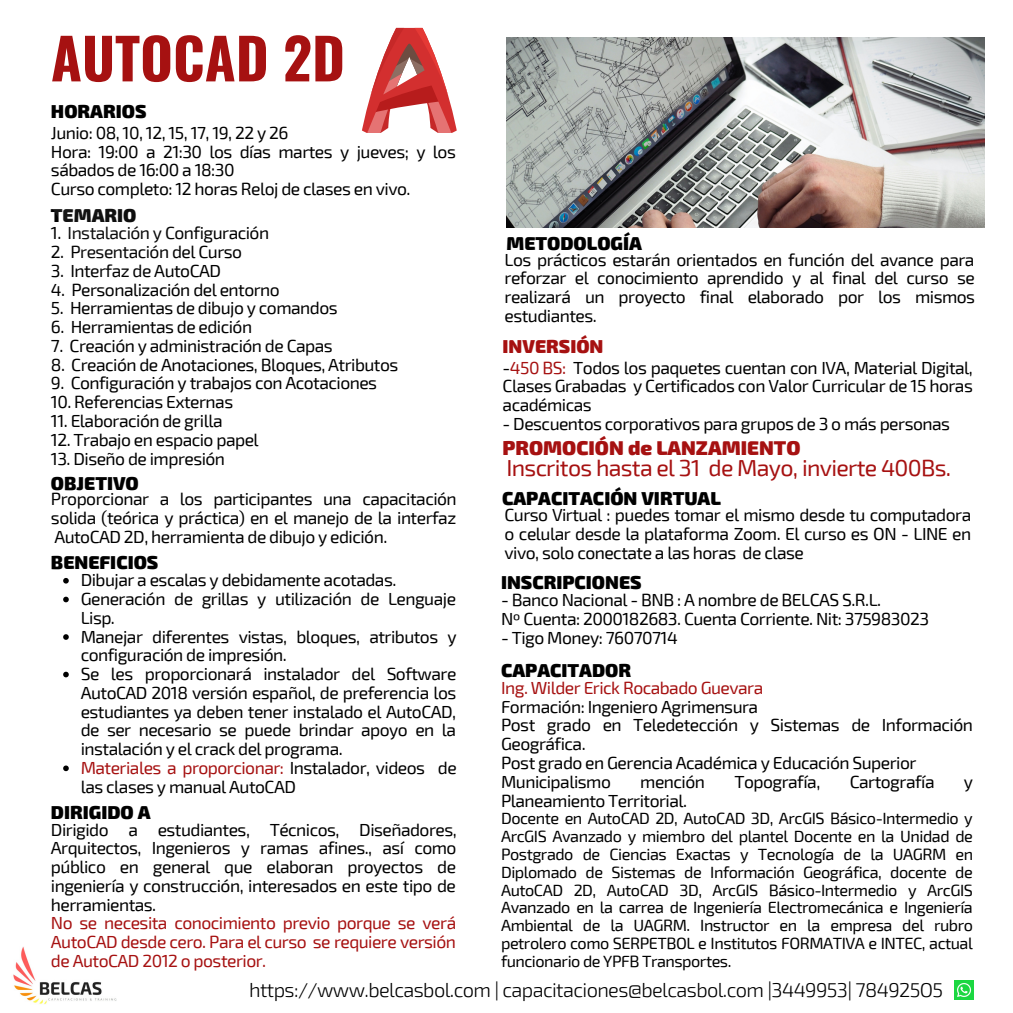
<style>
.page{position:relative;width:1013px;height:1013px;background:#fff}
.page>*{position:absolute;margin:0;border:0;box-sizing:border-box;transform-origin:0 0}
.t1{font:700 56.25px "Oswald";color:#a61111}
.t2{font:23.12px "Exo 2";letter-spacing:-.03em;color:#a61111}
.t3{font:300 20px "Exo 2";letter-spacing:-.03em;color:#000}
.t4{font:900 20px "Exo 2";color:#a61111}
.t5{font:900 18.75px "Exo 2";color:#000}
.t6{font:900 18.75px "Exo 2";color:#a61111}
.t7{font:17.5px/18.8px "Exo 2";letter-spacing:-.03em;color:#000;text-align:justify}
.t8{font:17.5px/18.8px "Exo 2";letter-spacing:-.03em;color:#a61111;text-align:justify}
.t9{font:16.25px/17.8px "Exo 2";letter-spacing:-.03em;color:#000;text-align:justify}
.s1{color:#a61111}
</style>
<div class="page">
<img style="left:13px;top:946px;width:104px;height:58px">
<img style="left:954px;top:980px;width:19px;height:19px">
<svg style="left:362px;top:28px;width:94px;height:105px"></svg>
<img style="left:506px;top:38px;width:478px;height:189px">
<svg style="left:63px;top:578px;width:6px;height:5px"></svg>
<svg style="left:63px;top:596px;width:6px;height:6px"></svg>
<svg style="left:63px;top:634px;width:6px;height:6px"></svg>
<svg style="left:63px;top:671px;width:6px;height:6px"></svg>
<svg style="left:63px;top:765px;width:6px;height:6px"></svg>
<p class="t1" style="left:51px;top:14px;width:295px">AUTOCAD 2D</p>
<p class="t5" style="left:51px;top:99px;width:97px">HORARIOS</p>
<p class="t7" style="left:51px;top:123px;width:239px">Junio: 08, 10, 12, 15, 17, 19, 22 y 26</p>
<p class="t7" style="left:51px;top:141px;width:406px">Hora: 19:00 a 21:30 los días martes y jueves; y los sábados de 16:00 a 18:30</p>
<p class="t7" style="left:51px;top:179px;width:361px">Curso completo: 12 horas Reloj de clases en vivo.</p>
<p class="t5" style="left:51px;top:203px;width:87px">TEMARIO</p>
<p class="t7" style="left:51px;top:223px;width:220px">1. Instalación y Configuración</p>
<p class="t7" style="left:51px;top:242px;width:193px">2. Presentación del Curso</p>
<p class="t7" style="left:51px;top:260px;width:172px">3. Interfaz de AutoCAD</p>
<p class="t7" style="left:51px;top:279px;width:230px">4. Personalización del entorno</p>
<p class="t7" style="left:51px;top:298px;width:288px">5. Herramientas de dibujo y comandos</p>
<p class="t7" style="left:51px;top:317px;width:203px">6. Herramientas de edición</p>
<p class="t7" style="left:51px;top:335px;width:283px">7. Creación y administración de Capas</p>
<p class="t7" style="left:51px;top:354px;width:349px">8. Creación de Anotaciones, Bloques, Atributos</p>
<p class="t7" style="left:51px;top:373px;width:328px">9. Configuración y trabajos con Acotaciones</p>
<p class="t7" style="left:51px;top:392px;width:184px">10. Referencias Externas</p>
<p class="t7" style="left:51px;top:410px;width:173px">11. Elaboración de grilla</p>
<p class="t7" style="left:51px;top:429px;width:209px">12. Trabajo en espacio papel</p>
<p class="t7" style="left:51px;top:448px;width:176px">13. Diseño de impresión</p>
<p class="t5" style="left:51px;top:471px;width:89px">OBJETIVO</p>
<p class="t7" style="left:51px;top:489px;width:407px">Proporcionar a los participantes una capacitación solida (teórica y práctica) en el manejo de la interfaz AutoCAD 2D, herramienta de dibujo y edición.</p>
<p class="t5" style="left:51px;top:549px;width:109px">BENEFICIOS</p>
<p class="t7" style="left:81px;top:570px;width:317px">Dibujar a escalas y debidamente acotadas.</p>
<p class="t7" style="left:81px;top:588px;width:377px">Generación de grillas y utilización de Lenguaje<br>Lisp.</p>
<p class="t7" style="left:81px;top:626px;width:377px">Manejar diferentes vistas, bloques, atributos y configuración de impresión.</p>
<p class="t7" style="left:81px;top:663px;width:377px">Se les proporcionará instalador del Software AutoCAD 2018 versión español, de preferencia los estudiantes ya deben tener instalado el AutoCAD, de ser necesario se puede brindar apoyo en la instalación y el crack del programa.</p>
<p class="t7" style="left:81px;top:757px;width:377px"><span class="s1">Materiales a proporcionar:</span> Instalador, videos de las clases y manual AutoCAD</p>
<p class="t5" style="left:51px;top:799px;width:101px">DIRIGIDO A</p>
<p class="t7" style="left:51px;top:819px;width:407px">Dirigido a estudiantes, Técnicos, Diseñadores, Arquitectos, Ingenieros y ramas afines., así como público en general que elaboran proyectos de ingeniería y construcción, interesados en este tipo de herramientas.</p>
<p class="t8" style="left:51px;top:913px;width:407px">No se necesita conocimiento previo porque se verá AutoCAD desde cero. Para el curso se requiere versión de AutoCAD 2012 o posterior.</p>
<p class="t5" style="left:506px;top:231px;width:137px">METODOLOGÍA</p>
<p class="t7" style="left:504px;top:249px;width:472px">Los prácticos estarán orientados en función del avance para reforzar el conocimiento aprendido y al final del curso se realizará un proyecto final elaborado por los mismos estudiantes.</p>
<p class="t6" style="left:502px;top:334px;width:102px">INVERSIÓN</p>
<p class="t7" style="left:502px;top:357px;width:472px">-<span class="s1">450 BS:</span> Todos los paquetes cuentan con IVA, Material Digital, Clases Grabadas y Certificados con Valor Curricular de 15 horas académicas</p>
<p class="t7" style="left:502px;top:413px;width:449px">- Descuentos corporativos para grupos de 3 o más personas</p>
<p class="t4" style="left:502px;top:435px;width:299px">PROMOCIÓN de LANZAMIENTO</p>
<p class="t2" style="left:506px;top:453px;width:446px">Inscritos hasta el 31 de Mayo, invierte 400Bs.</p>
<p class="t5" style="left:502px;top:485px;width:220px">CAPACITACIÓN VIRTUAL</p>
<p class="t7" style="left:504px;top:505px;width:468px">Curso Virtual : puedes tomar el mismo desde tu computadora o celular desde la plataforma Zoom. El curso es ON - LINE en vivo, solo conectate a las horas de clase</p>
<p class="t5" style="left:501px;top:569px;width:142px">INSCRIPCIONES</p>
<p class="t7" style="left:501px;top:589px;width:381px">- Banco Nacional - BNB : A nombre de BELCAS S.R.L.</p>
<p class="t7" style="left:501px;top:608px;width:429px">Nº Cuenta: 2000182683. Cuenta Corriente. Nit: 375983023</p>
<p class="t7" style="left:501px;top:627px;width:178px">- Tigo Money: 76070714</p>
<p class="t5" style="left:501px;top:658px;width:131px">CAPACITADOR</p>
<p class="t8" style="left:501px;top:677px;width:264px">Ing. Wilder Erick Rocabado Guevara</p>
<p class="t7" style="left:501px;top:696px;width:259px">Formación: Ingeniero Agrimensura</p>
<p class="t7" style="left:501px;top:715px;width:473px">Post grado en Teledetección y Sistemas de Información<br>Geográfica.</p>
<p class="t7" style="left:501px;top:752px;width:417px">Post grado en Gerencia Académica y Educación Superior</p>
<p class="t7" style="left:501px;top:771px;width:111px">Municipalismo</p>
<p class="t7" style="left:640px;top:771px;width:66px">mención</p>
<p class="t7" style="left:734px;top:771px;width:87px">Topografía,</p>
<p class="t7" style="left:849px;top:771px;width:86px">Cartografía</p>
<p class="t7" style="left:964px;top:771px;width:11px">y</p>
<p class="t7" style="left:501px;top:790px;width:188px">Planeamiento Territorial.</p>
<p class="t9" style="left:501px;top:809px;width:473px">Docente en AutoCAD 2D, AutoCAD 3D, ArcGIS Básico-Intermedio y ArcGIS Avanzado y miembro del plantel Docente en la Unidad de Postgrado de Ciencias Exactas y Tecnología de la UAGRM en Diplomado de Sistemas de Información Geográfica, docente de AutoCAD 2D, AutoCAD 3D, ArcGIS Básico-Intermedio y ArcGIS Avanzado en la carrea de Ingeniería Electromecánica e Ingeniería Ambiental de la UAGRM. Instructor en la empresa del rubro petrolero como SERPETBOL e Institutos FORMATIVA e INTEC, actual funcionario de YPFB Transportes.</p>
<p class="t3" style="left:249px;top:977px;width:695px">https://www.belcasbol.com | capacitaciones@belcasbol.com |3449953| 784925O5</p>
</div>
